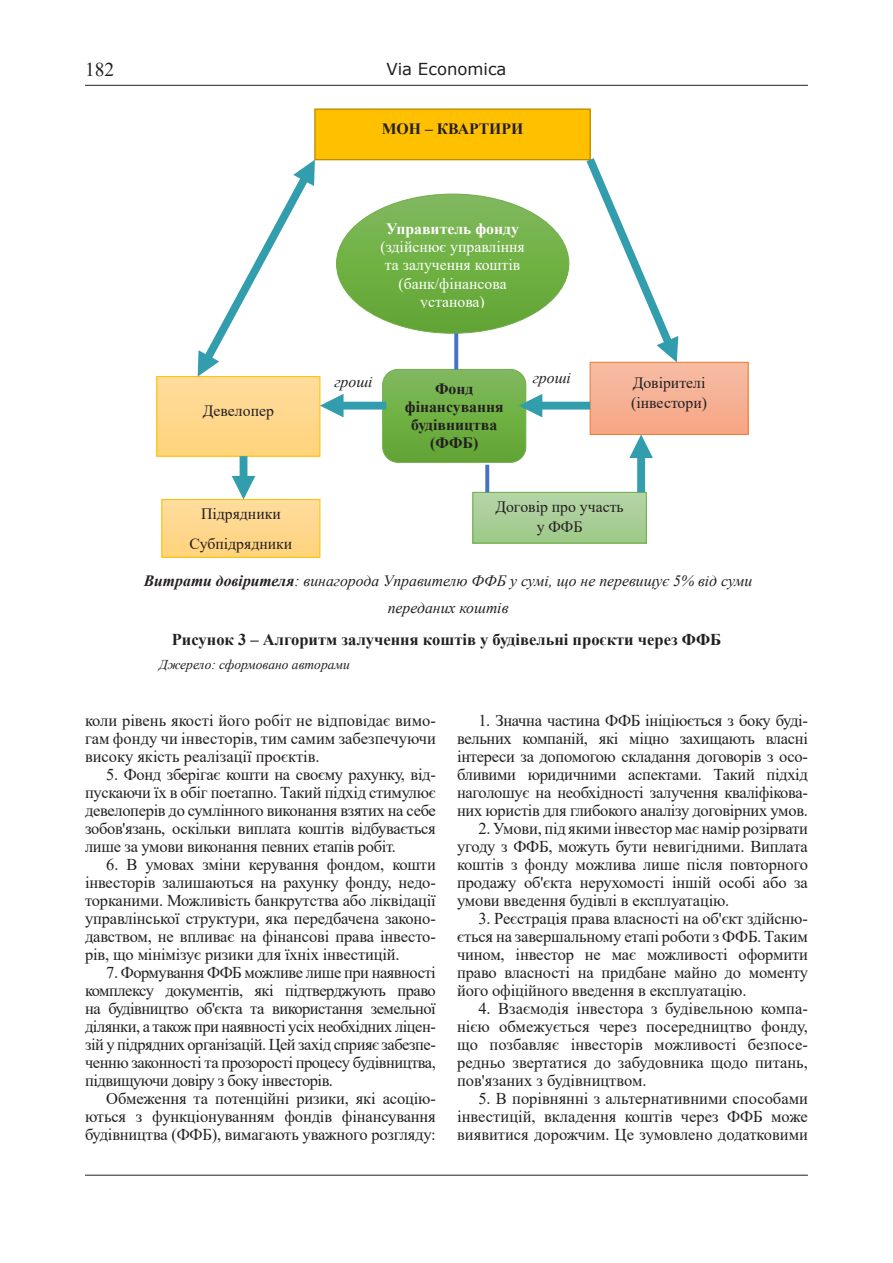
<style>
.page{position:relative;width:893px;height:1263px;background:#fff}
.page>*{position:absolute;margin:0;border:0;box-sizing:border-box;transform-origin:0 0}
.t1{font:19.5px "Times New Roman";color:#231f20}
.Текст_основной_G{font:16.5px/18px "Times New Roman";letter-spacing:-.01em;color:#231f20;text-align:justify}
.Рисунок{font:700 16.5px "Times New Roman";color:#231f20}
.t2{font:16.5px "Verdana";color:#231f20}
.t3{font:italic 15.75px/27.2px "Times New Roman";color:#231f20;text-align:center}
.t4{font:15.75px/18.1px "Times New Roman";color:#fff;text-align:center}
.t5{font:15.75px/19.5px "Times New Roman";color:#231f20;text-align:center}
.t6{font:700 15.75px/18.1px "Times New Roman";color:#231f20;text-align:center}
.Джерело{font:italic 13.5px "Times New Roman";color:#231f20}
.s1{font-weight:700}
</style>
<div class="page">
<hr style="left:85px;top:85px;width:723px;height:1px;background:#231f20">
<hr style="left:85px;top:1175px;width:723px;height:1px;background:#231f20">
<svg style="left:475px;top:494px;width:170px;height:47px"></svg>
<div style="left:473px;top:492px;width:174px;height:51px;border:1px solid #70ad47"></div>
<img style="left:473px;top:497px;width:173px;height:41px">
<div style="left:315px;top:109px;width:275px;height:51px;background:#ffc000"></div>
<div style="left:314px;top:108px;width:277px;height:52px;border:1px solid #bc8c00"></div>
<svg style="left:336px;top:194px;width:233px;height:139px"></svg>
<img style="left:371px;top:219px;width:163px;height:89px">
<svg style="left:159px;top:378px;width:159px;height:76px"></svg>
<img style="left:157px;top:382px;width:163px;height:69px">
<svg style="left:164px;top:501px;width:154px;height:55px"></svg>
<div style="left:162px;top:499px;width:158px;height:59px;border:1px solid #ffc000"></div>
<img style="left:162px;top:504px;width:158px;height:48px">
<svg style="left:592px;top:364px;width:154px;height:69px"></svg>
<div style="left:590px;top:362px;width:158px;height:73px;border:1px solid #ed7d31"></div>
<img style="left:590px;top:367px;width:158px;height:62px">
<div style="left:240px;top:456px;width:7px;height:24px;background:#329dac"></div>
<svg style="left:232px;top:476px;width:23px;height:23px"></svg>
<div style="left:637px;top:454px;width:8px;height:38px;background:#329dac"></div>
<svg style="left:629px;top:434px;width:24px;height:24px"></svg>
<div style="left:538px;top:402px;width:52px;height:8px;background:#329dac"></div>
<svg style="left:383px;top:369px;width:159px;height:93px;background:#78b454"></svg>
<img style="left:520px;top:369px;width:22px;height:24px">
<svg style="left:485px;top:465px;width:4px;height:27px"></svg>
<div style="left:340px;top:402px;width:46px;height:8px;background:#329dac"></div>
<svg style="left:320px;top:394px;width:24px;height:23px"></svg>
<img style="left:325px;top:372px;width:61px;height:30px">
<svg style="left:454px;top:333px;width:4px;height:36px"></svg>
<svg style="left:580px;top:149px;width:99px;height:213px"></svg>
<svg style="left:196px;top:160px;width:120px;height:217px"></svg>
<p class="t1" style="left:85px;top:56px;width:31px">182</p>
<p class="t2" style="left:386px;top:58px;width:122px">Via Economica</p>
<p class="t6" style="left:382px;top:119px;width:143px">МОН – КВАРТИРИ</p>
<p class="t5" style="left:203px;top:401px;width:73px">Девелопер</p>
<p class="t5" style="left:190px;top:498px;width:104px;line-height:30px">Підрядники<br>Субпідрядники</p>
<p class="t4" style="left:380px;top:219px;width:146px"><span class="s1">Управитель фонду </span>(здійснює управління та залучення коштів (банк/фінансова установа)</p>
<p class="t3" style="left:334px;top:368px;width:40px">гроші</p>
<p class="t6" style="left:405px;top:379px;width:100px">Фонд фінансування будівництва (ФФБ)</p>
<p class="t3" style="left:533px;top:363px;width:40px">гроші</p>
<p class="t5" style="left:631px;top:373px;width:77px;text-align:left">Довірителі (інвестори)</p>
<p class="t5" style="left:495px;top:497px;width:130px">Договір про участь у ФФБ</p>
<p class="t3" style="left:144px;top:567px;width:610px"><span class="s1">Витрати довірителя</span>: винагорода Управителю ФФБ у сумі, що не перевищує 5% від суми переданих коштів</p>
<p class="Рисунок" style="left:172px;top:628px;width:551px">Рисунок 3 – Алгоритм залучення коштів у будівельні проєкти через ФФБ</p>
<p class="Джерело" style="left:159px;top:655px;width:192px">Джерело: сформовано авторами</p>
<p class="Текст_основной_G" style="left:85px;top:711px;width:352px">коли рівень якості його робіт не відповідає вимо&shy;гам фонду чи інвесторів, тим самим забезпечуючи високу якість реалізації проєктів.</p>
<p class="Текст_основной_G" style="left:85px;top:765px;width:352px;text-indent:21px">5. Фонд зберігає кошти на своєму рахунку, від&shy;пускаючи їх в обіг поетапно. Такий підхід стимулює девелоперів до сумлінного виконання взятих на себе зобов'язань, оскільки виплата коштів відбувається лише за умови виконання певних етапів робіт.</p>
<p class="Текст_основной_G" style="left:85px;top:855px;width:352px;text-indent:21px">6. В умовах зміни керування фондом, кошти інвесторів залишаються на рахунку фонду, недо&shy;торканими. Можливість банкрутства або ліквідації управлінської структури, яка передбачена законо&shy;давством, не впливає на фінансові права інвесто&shy;рів, що мінімізує ризики для їхніх інвестицій.</p>
<p class="Текст_основной_G" style="left:85px;top:963px;width:352px;text-indent:21px">7. Формування ФФБ можливе лише при наявності комплексу документів, які підтверджують право на будівництво об'єкта та використання земельної ділянки, а також при наявності усіх необхідних ліцен&shy;зій у підрядних організацій. Цей захід сприяє забезпе&shy;ченню законності та прозорості процесу будівництва, підвищуючи довіру з боку інвесторів.</p>
<p class="Текст_основной_G" style="left:85px;top:1089px;width:352px;text-indent:21px">Обмеження та потенційні ризики, які асоцію&shy;ються з функціонуванням фондів фінансування будівництва (ФФБ), вимагають уважного розгляду:</p>
<p class="Текст_основной_G" style="left:457px;top:711px;width:352px;text-indent:21px">1. Значна частина ФФБ ініціюється з боку буді&shy;вельних компаній, які міцно захищають власні інтереси за допомогою складання договорів з осо&shy;бливими юридичними аспектами. Такий підхід наголошує на необхідності залучення кваліфікова&shy;них юристів для глибокого аналізу договірних умов.</p>
<p class="Текст_основной_G" style="left:457px;top:819px;width:352px;text-indent:21px">2. Умови, під якими інвестор має намір розірвати угоду з ФФБ, можуть бути невигідними. Виплата коштів з фонду можлива лише після повторного продажу об'єкта нерухомості іншій особі або за умови введення будівлі в експлуатацію.</p>
<p class="Текст_основной_G" style="left:457px;top:909px;width:352px;text-indent:21px">3. Реєстрація права власності на об'єкт здійсню&shy;ється на завершальному етапі роботи з ФФБ. Таким чином, інвестор не має можливості оформити право власності на придбане майно до моменту його офіційного введення в експлуатацію.</p>
<p class="Текст_основной_G" style="left:457px;top:999px;width:352px;text-indent:21px">4. Взаємодія інвестора з будівельною компа&shy;нією обмежується через посередництво фонду, що позбавляє інвесторів можливості безпосе&shy;редньо звертатися до забудовника щодо питань, пов'язаних з будівництвом.</p>
<p class="Текст_основной_G" style="left:457px;top:1089px;width:352px;text-indent:21px">5. В порівнянні з альтернативними способами інвестицій, вкладення коштів через ФФБ може виявитися дорожчим. Це зумовлено додатковими</p>
</div>
